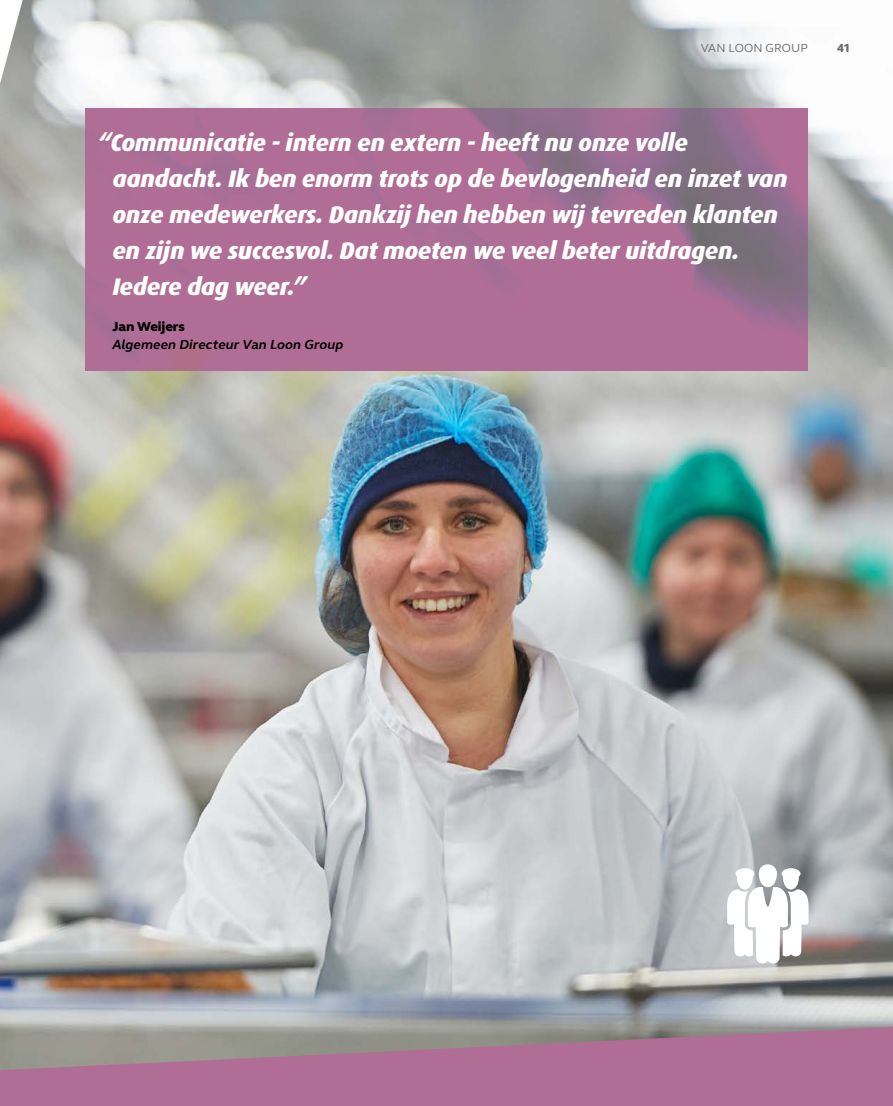
<style>
.page{position:relative;width:893px;height:1106px;background:#fff}
.page>*{position:absolute;margin:0;border:0;box-sizing:border-box;transform-origin:0 0}
.t1{font:italic 800 24px/36px "Dax";letter-spacing:-.02em;color:#fff}
.t2{font:italic 700 13.5px "GN Elliot";letter-spacing:.01em;color:#000}
.t3{font:800 13.5px "GN Elliot";letter-spacing:-.01em;color:#000}
.t4{font:12px "GN Elliot";letter-spacing:.005em;color:#6f6e68}
.t5{font:800 12px "GN Elliot";color:#6f6e68}
</style>
<div class="page">
<img style="left:0;top:0;width:893px;height:1027px">
<svg style="left:0;top:1027px;width:893px;height:79px;fill:#b06e96"></svg>
<svg style="left:727px;top:864px;width:82px;height:101px"></svg>
<svg style="left:85px;top:108px;width:723px;height:262px;fill:#b06e96"></svg>
<p class="t4" style="left:701px;top:39px;width:109px">VAN LOON GROUP</p>
<p class="t5" style="left:837px;top:39px;width:15px">41</p>
<p class="t1" style="left:112px;top:124px;width:677px;text-indent:-15px">“Communicatie - intern en extern - heeft nu onze volle aandacht. Ik ben enorm trots op de bevlogenheid en inzet van onze medewerkers. Dankzij hen hebben wij tevreden klanten en zijn we succesvol. Dat moeten we veel beter uitdragen.<br>Iedere dag weer.”</p>
<p class="t3" style="left:112px;top:317px;width:74px">Jan Weijers</p>
<p class="t2" style="left:112px;top:335px;width:233px">Algemeen Directeur Van Loon Group</p>
</div>
